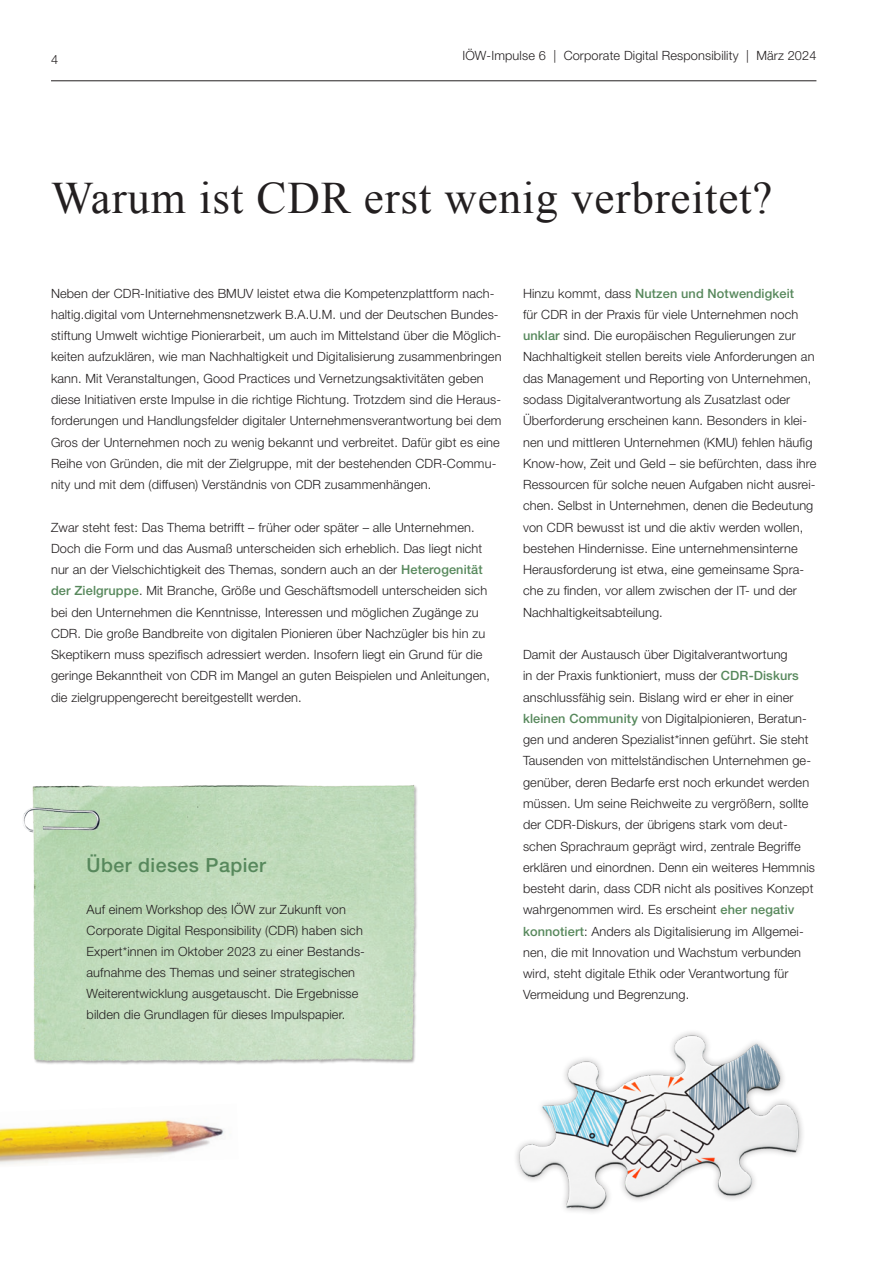
<style>
.page{position:relative;width:893px;height:1263px;background:#fff}
.page>*{position:absolute;margin:0;border:0;box-sizing:border-box;transform-origin:0 0}
.H3_Ü_30_36{font:45px "Times New Roman";letter-spacing:.02em;color:#231f20}
.H4_Ü_13_18{font:500 19.5px "Helvetica Neue LT Std";letter-spacing:.025em;color:#57885c}
.P_Text{font:300 12.75px/21.3px "Helvetica Neue LT Std";letter-spacing:.01em;color:#231f20}
.P_Text_ohne_GL{font:300 12.75px/21px "Helvetica Neue LT Std";letter-spacing:.01em;color:#231f20}
.s1{font-weight:500;color:#57885c}
</style>
<div class="page">
<hr style="left:51px;top:80px;width:765px;height:1px;background:#231f20">
<hr style="left:892px;top:601px;width:1px;height:47px;background:#009fd1">
<img style="left:32px;top:785px;width:385px;height:279px">
<img style="left:23px;top:792px;width:84px;height:56px">
<img style="left:0;top:1119px;width:224px;height:45px">
<img style="left:516px;top:1032px;width:287px;height:181px">
<p class="P_Text" style="left:51px;top:48px;width:9px">4</p>
<p class="P_Text" style="left:462px;top:45px;width:355px">IÖW-Impulse 6 | Corporate Digital Responsibility | März 2024</p>
<p class="H3_Ü_30_36" style="left:51px;top:167px;width:723px">Warum ist CDR erst wenig verbreitet?</p>
<p class="P_Text" style="left:51px;top:282px;width:452px">Neben der CDR-Initiative des BMUV leistet etwa die Kompetenzplattform nach&shy;haltig.digital vom Unternehmensnetzwerk B.A.U.M. und der Deutschen Bundes&shy;stiftung Umwelt wichtige Pionierarbeit, um auch im Mittelstand über die Möglich&shy;keiten aufzuklären, wie man Nachhaltigkeit und Digitalisierung zusammenbringen kann. Mit Veranstaltungen, Good Practices und Vernetzungsaktivitäten geben diese Initiativen erste Impulse in die richtige Richtung. Trotzdem sind die Heraus&shy;forderungen und Handlungsfelder digitaler Unternehmensverantwortung bei dem Gros der Unternehmen noch zu wenig bekannt und verbreitet. Dafür gibt es eine Reihe von Gründen, die mit der Zielgruppe, mit der bestehenden CDR-Commu&shy;nity und mit dem (diffusen) Verständnis von CDR zusammenhängen.</p>
<p class="P_Text" style="left:51px;top:516px;width:440px">Zwar steht fest: Das Thema betrifft – früher oder später – alle Unternehmen.<br>Doch die Form und das Ausmaß unterscheiden sich erheblich. Das liegt nicht nur an der Vielschichtigkeit des Themas, sondern auch an der <span class="s1">Heterogenität der Zielgruppe</span>. Mit Branche, Größe und Geschäftsmodell unterscheiden sich bei den Unternehmen die Kenntnisse, Interessen und möglichen Zugänge zu CDR. Die große Bandbreite von digitalen Pionieren über Nachzügler bis hin zu Skeptikern muss spezifisch adressiert werden. Insofern liegt ein Grund für die geringe Bekanntheit von CDR im Mangel an guten Beispielen und Anleitungen, die zielgruppengerecht bereitgestellt werden.</p>
<p class="H4_Ü_13_18" style="left:87px;top:853px;width:181px">Über dieses Papier</p>
<p class="P_Text_ohne_GL" style="left:87px;top:899px;width:278px">Auf einem Workshop des IÖW zur Zukunft von Corporate Digital Responsibility (CDR) haben sich Expert*innen im Oktober 2023 zu einer Bestands&shy;aufnahme des Themas und seiner strategischen Weiterentwicklung ausgetauscht. Die Ergebnisse bilden die Grundlagen für dieses Impulspapier.</p>
<p class="P_Text" style="left:523px;top:282px;width:295px">Hinzu kommt, dass <span class="s1">Nutzen und Notwendigkeit<br></span>für CDR in der Praxis für viele Unternehmen noch <span class="s1">unklar</span> sind. Die europäischen Regulierungen zur Nachhaltigkeit stellen bereits viele Anforderungen an das Management und Reporting von Unternehmen, sodass Digitalverantwortung als Zusatzlast oder Überforderung erscheinen kann. Besonders in klei&shy;nen und mittleren Unternehmen (KMU) fehlen häufig Know-how, Zeit und Geld – sie befürchten, dass ihre Ressourcen für solche neuen Aufgaben nicht ausrei&shy;chen. Selbst in Unternehmen, denen die Bedeutung von CDR bewusst ist und die aktiv werden wollen, bestehen Hindernisse. Eine unternehmensinterne Herausforderung ist etwa, eine gemeinsame Spra&shy;che zu finden, vor allem zwischen der IT- und der Nachhaltigkeitsabteilung.</p>
<p class="P_Text" style="left:523px;top:644px;width:293px">Damit der Austausch über Digitalverantwortung<br>in der Praxis funktioniert, muss der <span class="s1">CDR-Diskurs </span>anschlussfähig sein. Bislang wird er eher in einer <span class="s1">kleinen Community</span> von Digitalpionieren, Beratun&shy;gen und anderen Spezialist*innen geführt. Sie steht Tausenden von mittelständischen Unternehmen ge&shy;genüber, deren Bedarfe erst noch erkundet werden müssen. Um seine Reichweite zu vergrößern, sollte der CDR-Diskurs, der übrigens stark vom deut&shy;schen Sprachraum geprägt wird, zentrale Begriffe erklären und einordnen. Denn ein weiteres Hemmnis besteht darin, dass CDR nicht als positives Konzept wahrgenommen wird. Es erscheint <span class="s1">eher negativ konnotiert</span>: Anders als Digitalisierung im Allgemei&shy;nen, die mit Innovation und Wachstum verbunden wird, steht digitale Ethik oder Verantwortung für Vermeidung und Begrenzung.</p>
</div>
